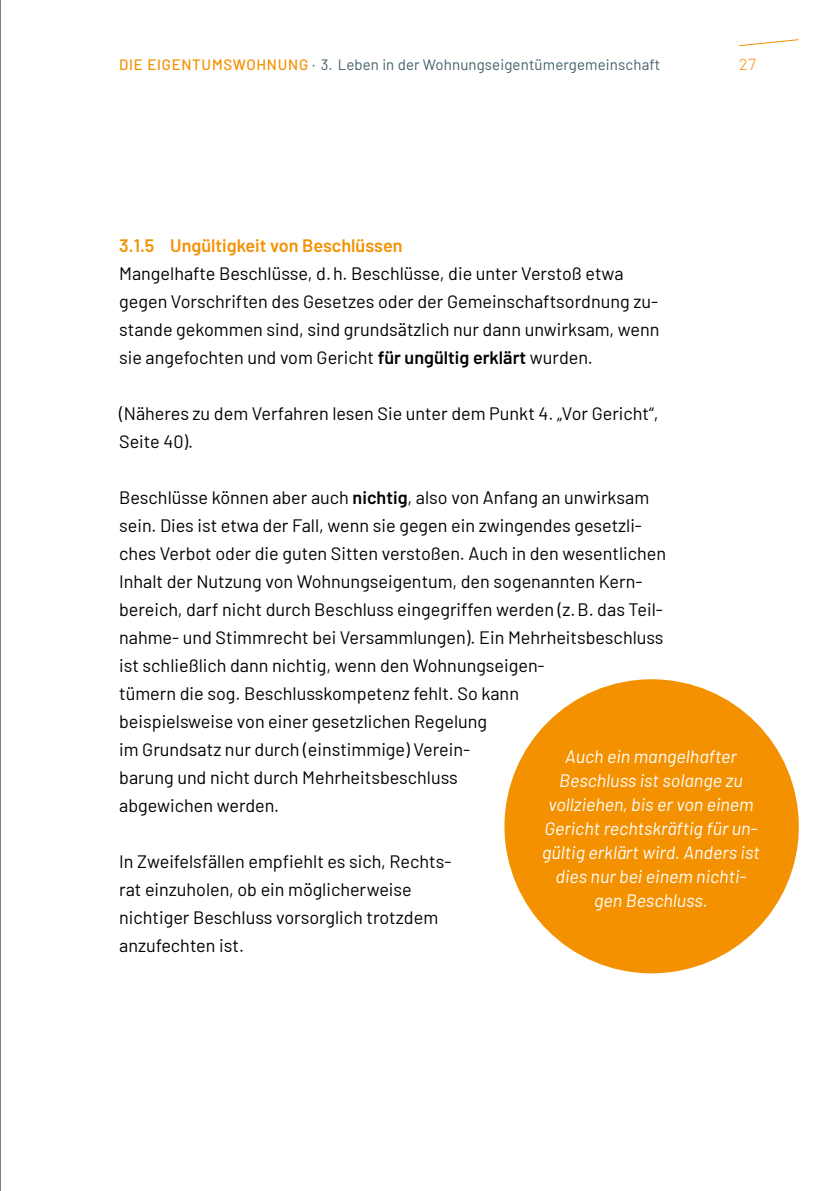
<style>
.page{position:relative;width:840px;height:1191px;background:#fff}
.page>*{position:absolute;margin:0;border:0;box-sizing:border-box;transform-origin:0 0}
.Innenseiten_P_STMJ_Copy{font:18px/28px "Barlow";color:#000}
.t1{font:italic 18px/24px "Barlow";color:#fff;text-align:center}
.Innenseiten_H3_STMJ_Subsubline{font:600 18px "Barlow";color:#f39100}
.t2{font:300 16px "Barlow";color:#f39100}
.t3{font:15px "Barlow";letter-spacing:.01em;color:#445f6b}
.s1{font-weight:500;color:#f39100}
.s2{font-weight:600}
</style>
<div class="page">
<svg style="left:739px;top:39px;width:60px;height:8px"></svg>
<div style="left:504px;top:679px;width:294px;height:294px;background:#f39100;border-radius:50%"></div>
<hr style="left:0;top:0;width:1px;height:1191px;background:#000">
<p class="t3" style="left:119px;top:54px;width:542px"><span class="s1">DIE EIGENTUMSWOHNUNG</span> · 3. Leben in der Wohnungseigentümergemeinschaft</p>
<p class="t2" style="left:738px;top:53px;width:18px">27</p>
<h2 class="Innenseiten_H3_STMJ_Subsubline" style="left:119px;top:232px;width:285px">3.1.5 Ungültigkeit von Beschlüssen</h2>
<p class="Innenseiten_P_STMJ_Copy" style="left:119px;top:258px;width:541px">Mangelhafte Beschlüsse, d.h. Beschlüsse, die unter Verstoß etwa gegen Vorschriften des Gesetzes oder der Gemeinschaftsordnung zu&shy;stande gekommen sind, sind grundsätzlich nur dann unwirksam, wenn sie angefochten und vom Gericht <span class="s2">für ungültig erklärt</span> wurden.</p>
<p class="Innenseiten_P_STMJ_Copy" style="left:119px;top:398px;width:540px">(Näheres zu dem Verfahren lesen Sie unter dem Punkt 4. „Vor Gericht“,<br>Seite 40).</p>
<p class="Innenseiten_P_STMJ_Copy" style="left:119px;top:482px;width:548px">Beschlüsse können aber auch <span class="s2">nichtig</span>, also von Anfang an unwirksam sein. Dies ist etwa der Fall, wenn sie gegen ein zwingendes gesetzli&shy;ches Verbot oder die guten Sitten verstoßen. Auch in den wesentlichen Inhalt der Nutzung von Wohnungseigentum, den sogenannten Kern&shy;bereich, darf nicht durch Beschluss eingegriffen werden (z.B. das Teil&shy;nahme- und Stimmrecht bei Versammlungen). Ein Mehrheitsbeschluss ist schließlich dann nichtig, wenn den Wohnungseigen-<br>tümern die sog. Beschlusskompetenz fehlt. So kann<br>beispielsweise von einer gesetzlichen Regelung<br>im Grundsatz nur durch (einstimmige) Verein-<br>barung und nicht durch Mehrheitsbeschluss<br>abgewichen werden.</p>
<p class="Innenseiten_P_STMJ_Copy" style="left:119px;top:846px;width:333px">In Zweifelsfällen empfiehlt es sich, Rechts&shy;rat einzuholen, ob ein möglicherweise nichtiger Beschluss vorsorglich trotzdem anzufechten ist.</p>
<p class="t1" style="left:542px;top:743px;width:219px">Auch ein mangelhafter<br>Beschluss ist solange zu vollziehen, bis er von einem<br>Gericht rechtskräftig für un&shy;gültig erklärt wird. Anders ist dies nur bei einem nichti&shy;gen Beschluss.</p>
</div>
